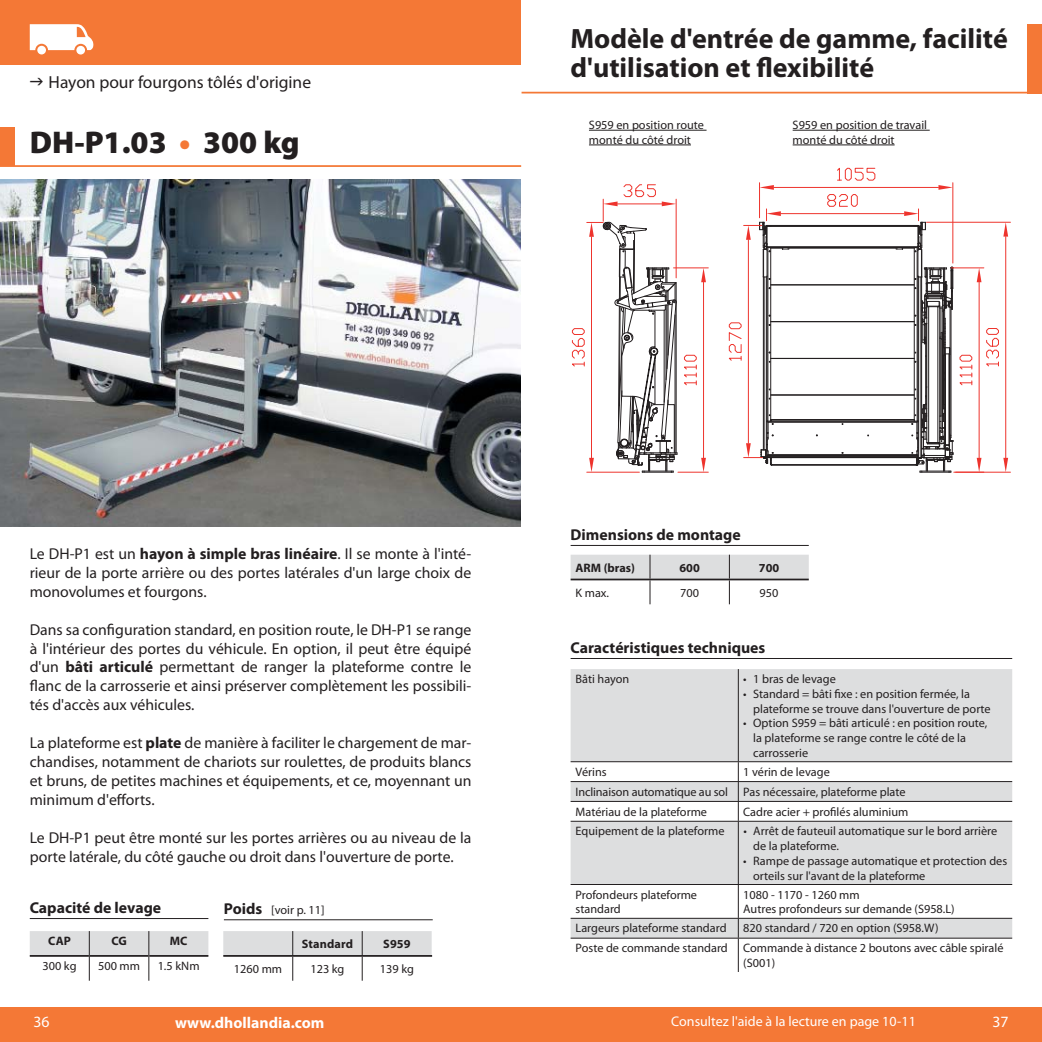
<style>
.page{position:relative;width:1042px;height:1042px;background:#fff}
.page>*{position:absolute;margin:0;border:0;box-sizing:border-box;transform-origin:0 0}
.t1{font:900 31.5px "Myriad Pro";color:#231f20}
.t2{font:700 28px/29.8px "Myriad Pro";color:#231f20}
.t3{font:17.5px "Myriad Pro";color:#231f20}
.t4{font:15.75px/18.9px "Myriad Pro";color:#231f20;text-align:justify}
.t5{font:700 15.75px "Myriad Pro";color:#231f20}
.t6{font:700 15.75px "Myriad Pro";color:#fff}
.t7{font:15.75px "Myriad Pro";color:#fff}
.t8{font:14px "Myriad Pro";color:#fff}
.t9{font:12.25px/14.7px "Myriad Pro";color:#231f20}
.t10{font:700 12.25px "Myriad Pro";color:#231f20}
.s1{color:#f47836}
.s2{font-weight:700}
.s3{font-weight:700;font-size:15.75px}
</style>
<div class="page">
<div style="left:0;top:1007px;width:1042px;height:35px;background:#f47836"></div>
<img style="left:0;top:180px;width:521px;height:346px">
<div style="left:0;top:0;width:521px;height:64px;background:#f47836"></div>
<hr style="left:570px;top:545px;width:239px;height:1px;background:#231f20">
<hr style="left:570px;top:658px;width:442px;height:1px;background:#231f20">
<hr style="left:0;top:165px;width:521px;height:2px;background:#f47836">
<hr style="left:521px;top:92px;width:521px;height:1px;background:#f47836">
<svg style="left:570px;top:555px;width:239px;height:49px"></svg>
<hr style="left:570px;top:578px;width:239px;height:2px;background:#231f20">
<hr style="left:792px;top:130px;width:137px;height:1px;background:#231f20">
<hr style="left:792px;top:145px;width:102px;height:1px;background:#231f20">
<div style="left:37px;top:46px;width:9px;height:8px;background:#fff;border-radius:50%"></div>
<div style="left:76px;top:46px;width:9px;height:9px;background:#fff;border-radius:50%"></div>
<svg style="left:30px;top:24px;width:63px;height:26px"></svg>
<hr style="left:224px;top:919px;width:209px;height:1px;background:#231f20">
<svg style="left:223px;top:931px;width:209px;height:49px"></svg>
<svg style="left:30px;top:931px;width:178px;height:49px"></svg>
<hr style="left:955px;top:472px;width:55px;height:1px;background:#ee342d">
<hr style="left:926px;top:222px;width:84px;height:1px;background:#ee342d">
<svg style="left:728px;top:167px;width:280px;height:306px"></svg>
<hr style="left:673px;top:267px;width:35px;height:1px;background:#ee342d">
<hr style="left:678px;top:472px;width:30px;height:1px;background:#ee342d">
<svg style="left:570px;top:91px;width:136px;height:382px"></svg>
<div style="left:0;top:127px;width:15px;height:39px;background:#f47836"></div>
<div style="left:1027px;top:24px;width:15px;height:69px;background:#f47836"></div>
<hr style="left:30px;top:918px;width:178px;height:1px;background:#231f20">
<svg style="left:570px;top:669px;width:442px;height:268px;fill:#dddedf"></svg>
<hr style="left:738px;top:669px;width:1px;height:92px;background:#231f20">
<hr style="left:570px;top:761px;width:442px;height:1px;background:#231f20">
<hr style="left:570px;top:781px;width:442px;height:1px;background:#231f20">
<hr style="left:570px;top:801px;width:442px;height:1px;background:#231f20">
<svg style="left:738px;top:762px;width:1px;height:59px"></svg>
<hr style="left:570px;top:821px;width:442px;height:1px;background:#231f20">
<hr style="left:738px;top:822px;width:1px;height:62px;background:#231f20">
<hr style="left:570px;top:884px;width:442px;height:1px;background:#231f20">
<hr style="left:738px;top:885px;width:1px;height:33px;background:#231f20">
<hr style="left:570px;top:918px;width:442px;height:1px;background:#231f20">
<svg style="left:738px;top:919px;width:1px;height:18px"></svg>
<hr style="left:570px;top:937px;width:442px;height:1px;background:#231f20">
<hr style="left:738px;top:938px;width:1px;height:34px;background:#231f20">
<h3 class="t3" style="left:49px;top:75px;width:264px">Hayon pour fourgons tôlés d'origine</h3>
<h1 class="t1" style="left:30px;top:130px;width:271px">DH-P1.03 <span class="s1">•</span> 300 kg</h1>
<h2 class="t2" style="left:570px;top:25px;width:439px">Modèle d'entrée de gamme, facilité d'utilisation et flexibilité</h2>
<p class="t9" style="left:589px;top:118px;width:116px">S959 en position route monté du côté droit</p>
<p class="t9" style="left:792px;top:118px;width:136px">S959 en position de travail monté du côté droit</p>
<p class="t4" style="left:30px;top:545px;width:443px">Le DH-P1 est un <span class="s2">hayon à simple bras linéaire</span>. Il se monte à l'inté&shy;rieur de la porte arrière ou des portes latérales d'un large choix de monovolumes et fourgons.</p>
<p class="t4" style="left:30px;top:621px;width:443px">Dans sa configuration standard, en position route, le DH-P1 se range à l'intérieur des portes du véhicule. En option, il peut être équipé d'un <span class="s2">bâti articulé</span> permettant de ranger la plateforme contre le flanc de la carrosserie et ainsi préserver complètement les possibili&shy;tés d'accès aux véhicules.</p>
<p class="t4" style="left:30px;top:734px;width:443px">La plateforme est <span class="s2">plate</span> de manière à faciliter le chargement de mar&shy;chandises, notamment de chariots sur roulettes, de produits blancs et bruns, de petites machines et équipements, et ce, moyennant un minimum d'efforts.</p>
<p class="t4" style="left:30px;top:829px;width:443px">Le DH-P1 peut être monté sur les portes arrières ou au niveau de la porte latérale, du côté gauche ou droit dans l'ouverture de porte.</p>
<p class="t5" style="left:30px;top:902px;width:133px">Capacité de levage</p>
<p class="t10" style="left:48px;top:936px;width:24px">CAP</p>
<p class="t10" style="left:111px;top:936px;width:17px">CG</p>
<p class="t10" style="left:170px;top:936px;width:19px">MC</p>
<p class="t9" style="left:43px;top:959px;width:36px">300 kg</p>
<p class="t9" style="left:98px;top:959px;width:43px">500 mm</p>
<p class="t9" style="left:158px;top:959px;width:43px">1.5 kNm</p>
<p class="t9" style="left:224px;top:903px;width:102px"><span class="s3">Poids</span> [voir p. 11]</p>
<p class="t10" style="left:302px;top:939px;width:53px">Standard</p>
<p class="t10" style="left:383px;top:939px;width:29px">S959</p>
<p class="t9" style="left:234px;top:962px;width:50px">1260 mm</p>
<p class="t9" style="left:310px;top:962px;width:36px">123 kg</p>
<p class="t9" style="left:380px;top:962px;width:36px">139 kg</p>
<p class="t5" style="left:570px;top:529px;width:172px">Dimensions de montage</p>
<p class="t10" style="left:575px;top:563px;width:61px">ARM (bras)</p>
<p class="t10" style="left:679px;top:563px;width:22px">600</p>
<p class="t10" style="left:759px;top:563px;width:22px">700</p>
<p class="t9" style="left:575px;top:586px;width:35px">K max.</p>
<p class="t9" style="left:680px;top:586px;width:20px">700</p>
<p class="t9" style="left:759px;top:586px;width:20px">950</p>
<p class="t5" style="left:570px;top:642px;width:196px">Caractéristiques techniques</p>
<p class="t9" style="left:575px;top:672px;width:55px">Bâti hayon</p>
<p class="t9" style="left:743px;top:672px;width:94px">• 1 bras de levage</p>
<p class="t9" style="left:753px;top:687px;width:239px;text-indent:-10px">• Standard = bâti fixe : en position fermée, la plateforme se trouve dans l'ouverture de porte</p>
<p class="t9" style="left:753px;top:716px;width:236px;text-indent:-10px">• Option S959 = bâti articulé : en position route, la plateforme se range contre le côté de la carrosserie</p>
<p class="t9" style="left:575px;top:765px;width:33px">Vérins</p>
<p class="t9" style="left:575px;top:762px;width:332px;line-height:19.8px;text-indent:168px">1 vérin de levage<br>Inclinaison automatique au sol Pas nécessaire, plateforme plate<br>Matériau de la plateforme</p>
<p class="t9" style="left:743px;top:805px;width:167px">Cadre acier + profilés aluminium</p>
<p class="t9" style="left:575px;top:825px;width:150px">Equipement de la plateforme</p>
<p class="t9" style="left:753px;top:825px;width:246px;text-indent:-10px">• Arrêt de fauteuil automatique sur le bord arrière de la plateforme.</p>
<p class="t9" style="left:753px;top:854px;width:255px;text-indent:-10px">• Rampe de passage automatique et protection des orteils sur l'avant de la plateforme</p>
<p class="t9" style="left:575px;top:888px;width:123px">Profondeurs plateforme standard</p>
<p class="t9" style="left:743px;top:888px;width:213px">1080 - 1170 - 1260 mm<br>Autres profondeurs sur demande (S958.L)</p>
<p class="t9" style="left:575px;top:922px;width:152px">Largeurs plateforme standard</p>
<p class="t9" style="left:743px;top:922px;width:197px">820 standard / 720 en option (S958.W)</p>
<p class="t9" style="left:575px;top:941px;width:154px">Poste de commande standard</p>
<p class="t9" style="left:743px;top:941px;width:262px">Commande à distance 2 boutons avec câble spiralé (S001)</p>
<p class="t7" style="left:33px;top:1015px;width:18px">36</p>
<p class="t6" style="left:175px;top:1016px;width:151px">www.dhollandia.com</p>
<p class="t8" style="left:671px;top:1016px;width:246px">Consultez l'aide à la lecture en page 10-11</p>
<p class="t7" style="left:992px;top:1015px;width:18px">37</p>
</div>
